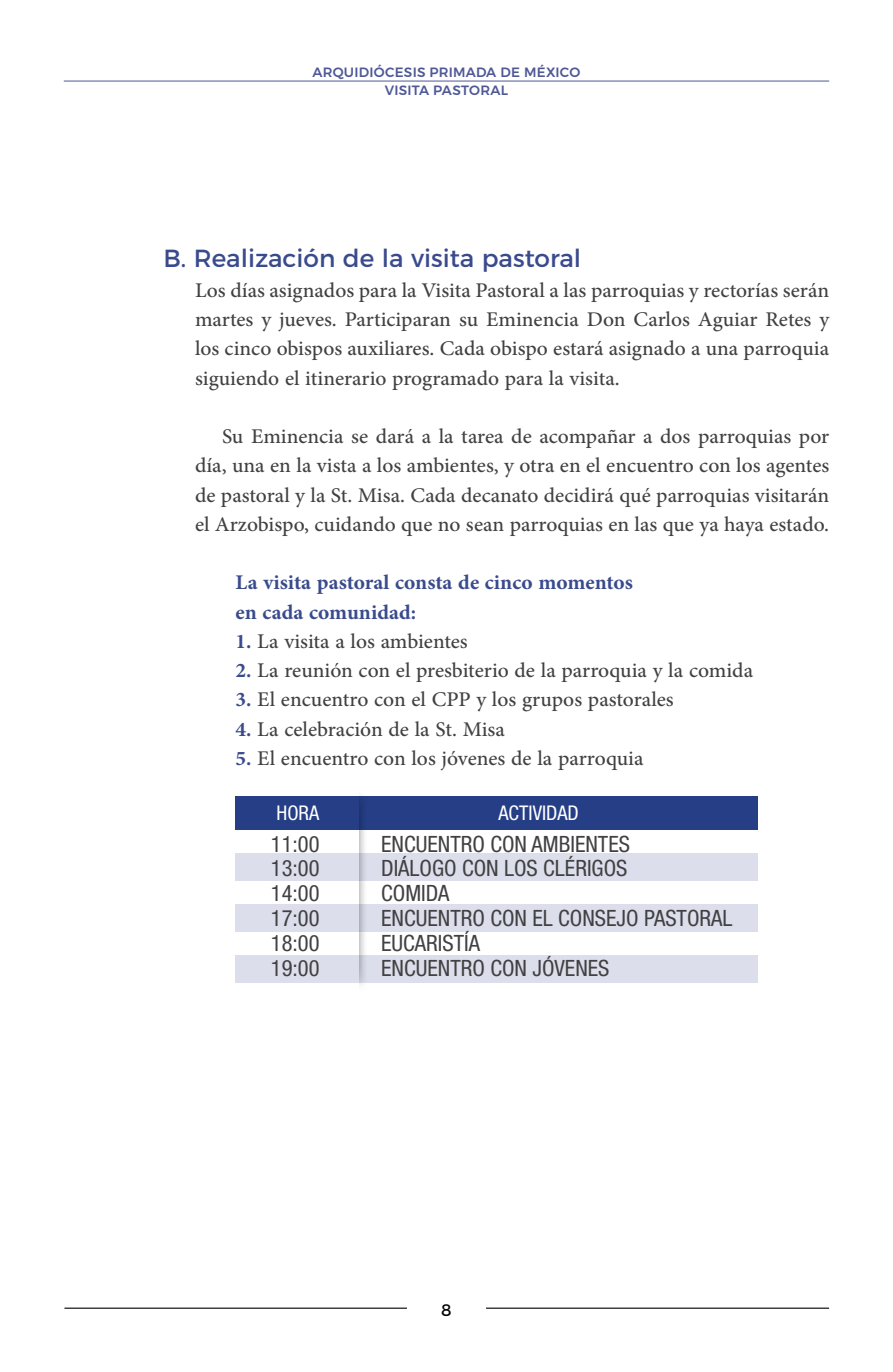
<style>
.page{position:relative;width:893px;height:1372px;background:#fff}
.page>*{position:absolute;margin:0;border:0;box-sizing:border-box;transform-origin:0 0}
.t1{font:29.25px/29.2px "Adobe Arabic";color:#414042;text-align:justify}
.t2{font:700 29.25px/29.2px "Adobe Arabic";color:#3a4b8d}
.t3{font:24.75px "Montserrat";color:#3a4b8d}
.t4{font:condensed 22.5px "Helvetica Neue LT Std";color:#414042}
.t5{font:condensed 20.25px "Helvetica Neue LT Std";color:#fff}
.t6{font:16.65px "Montserrat Alternates";color:#000}
.t7{font:500 13.5px/18px "Montserrat";letter-spacing:.015em;color:#4e5896;text-align:center}
.s1{font-weight:700;color:#3a4b8d}
</style>
<div class="page">
<hr style="left:64px;top:1307px;width:343px;height:1px;background:#000">
<hr style="left:486px;top:1307px;width:343px;height:1px;background:#000">
<hr style="left:64px;top:81px;width:765px;height:1px;background:#4e5896">
<div style="left:235px;top:853px;width:522px;height:27px;background:#dcdfeb"></div>
<div style="left:235px;top:904px;width:522px;height:27px;background:#dcdfeb"></div>
<div style="left:235px;top:955px;width:522px;height:27px;background:#dcdfeb"></div>
<div style="left:235px;top:796px;width:522px;height:33px;background:#253e86"></div>
<div style="left:336px;top:787px;width:32px;height:205px;background:#000;opacity:.35"></div>
<svg style="left:334px;top:793px;width:24px;height:199px"></svg>
<p class="t7" style="left:313px;top:62px;width:269px">ARQUIDIÓCESIS PRIMADA DE MÉXICO<br>VISITA PASTORAL</p>
<p class="t3" style="left:164px;top:239px;width:419px">B. Realización de la visita pastoral</p>
<p class="t1" style="left:195px;top:272px;width:636px">Los días asignados para la Visita Pastoral a las parroquias y rectorías serán martes y jueves. Participaran su Eminencia Don Carlos Aguiar Retes y los cinco obispos auxiliares. Cada obispo estará asignado a una parroquia siguiendo el itinerario programado para la visita.</p>
<p class="t1" style="left:195px;top:418px;width:636px;text-indent:27px">Su Eminencia se dará a la tarea de acompañar a dos parroquias por día, una en la vista a los ambientes, y otra en el encuentro con los agentes de pastoral y la St. Misa. Cada decanato decidirá qué parroquias visitarán el Arzobispo, cuidando que no sean parroquias en las que ya haya estado.</p>
<p class="t2" style="left:236px;top:564px;width:399px">La visita pastoral consta de cinco momentos en cada comunidad:</p>
<p class="t1" style="left:236px;top:623px;width:234px"><span class="s1">1.</span> La visita a los ambientes</p>
<p class="t1" style="left:236px;top:652px;width:519px"><span class="s1">2.</span> La reunión con el presbiterio de la parroquia y la comida</p>
<p class="t1" style="left:236px;top:681px;width:440px"><span class="s1">3.</span> El encuentro con el CPP y los grupos pastorales</p>
<p class="t1" style="left:236px;top:711px;width:271px"><span class="s1">4.</span> La celebración de la St. Misa</p>
<p class="t1" style="left:236px;top:740px;width:410px"><span class="s1">5.</span> El encuentro con los jóvenes de la parroquia</p>
<p class="t5" style="left:276px;top:801px;width:44px">HORA</p>
<p class="t5" style="left:498px;top:801px;width:82px">ACTIVIDAD</p>
<p class="t4" style="left:271px;top:830px;width:50px">11:00</p>
<p class="t4" style="left:381px;top:830px;width:250px">ENCUENTRO CON AMBIENTES</p>
<p class="t4" style="left:271px;top:855px;width:50px">13:00</p>
<p class="t4" style="left:381px;top:855px;width:248px">DIÁLOGO CON LOS CLÉRIGOS</p>
<p class="t4" style="left:271px;top:880px;width:50px">14:00</p>
<p class="t4" style="left:381px;top:880px;width:70px">COMIDA</p>
<p class="t4" style="left:271px;top:905px;width:50px">17:00</p>
<p class="t4" style="left:381px;top:905px;width:353px">ENCUENTRO CON EL CONSEJO PASTORAL</p>
<p class="t4" style="left:271px;top:929px;width:50px">18:00</p>
<p class="t4" style="left:381px;top:929px;width:100px">EUCARISTÍA</p>
<p class="t4" style="left:271px;top:954px;width:50px">19:00</p>
<p class="t4" style="left:381px;top:954px;width:230px">ENCUENTRO CON JÓVENES</p>
<p class="t6" style="left:441px;top:1296px;width:12px">8</p>
</div>
